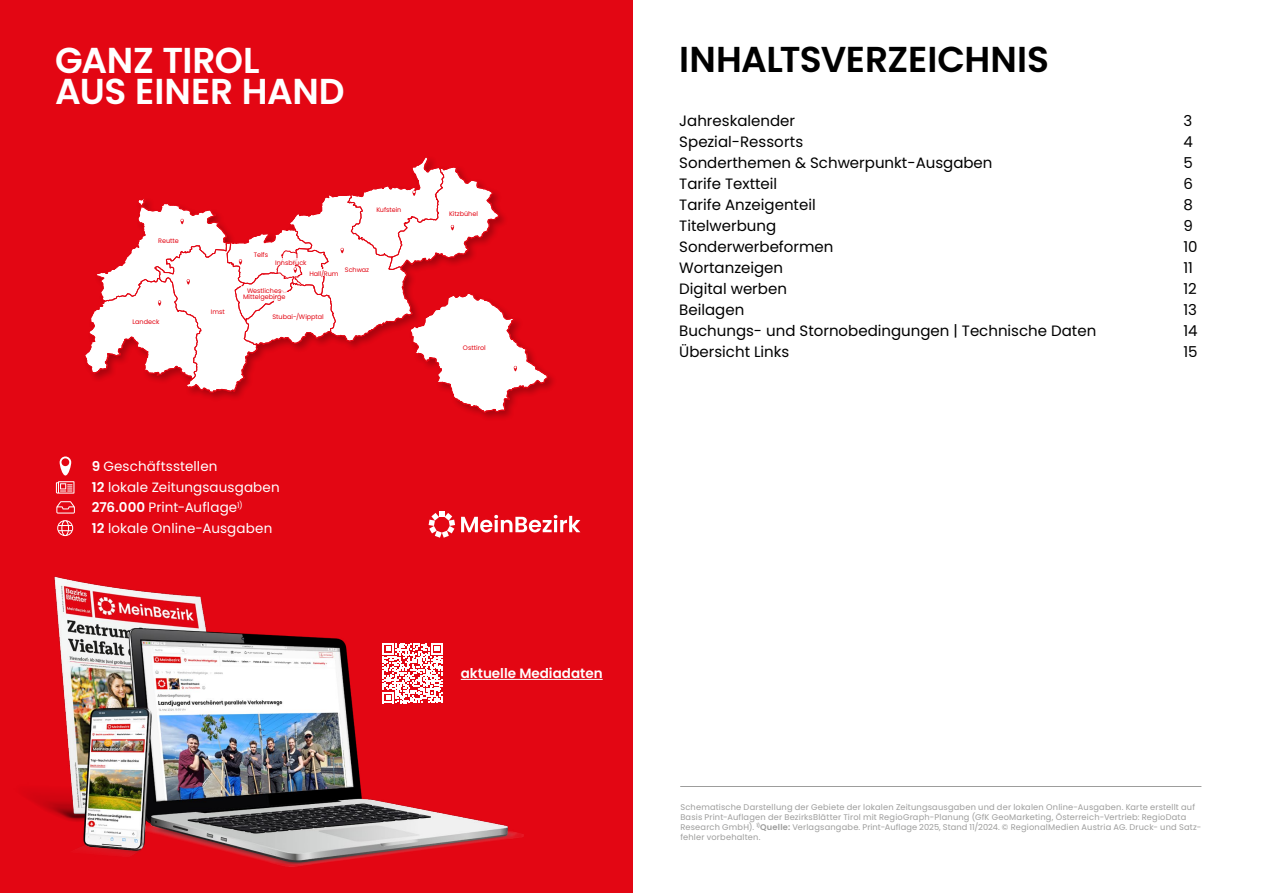
<style>
.page{position:relative;width:1263px;height:893px;background:#fff}
.page>*{position:absolute;margin:0;border:0;box-sizing:border-box;transform-origin:0 0}
.t1{font:600 36px/31.5px "Poppins";letter-spacing:-.005em;color:#fff}
.t2{font:600 36px "Poppins";letter-spacing:-.005em;color:#000}
.t3{font:15px "Poppins";color:#000}
.t4{font:13.5px/20.7px "Poppins";letter-spacing:.01em;color:#fff}
.t5{font:600 13.5px "Poppins";color:#fff}
.t6{font:8.25px/9.9px "Poppins";letter-spacing:.025em;color:#9d9d9c}
.t7{font:6.45px/6.4px "Poppins";letter-spacing:-.005em;color:#e30613;text-align:center}
.s1{font-weight:600}
</style>
<div class="page">
<div style="left:0;top:0;width:632px;height:893px;background:#e30613"></div>
<svg style="left:461px;top:515px;width:119px;height:17px"></svg>
<svg style="left:429px;top:512px;width:26px;height:26px"></svg>
<hr style="left:461px;top:679px;width:142px;height:1px;background:#fff">
<svg style="left:56px;top:481px;width:18px;height:13px"></svg>
<svg style="left:56px;top:501px;width:19px;height:13px"></svg>
<svg style="left:57px;top:520px;width:16px;height:16px"></svg>
<svg style="left:60px;top:456px;width:11px;height:19px"></svg>
<div style="left:61px;top:458px;width:8px;height:8px;background:#e30613;border-radius:50%"></div>
<img style="left:27px;top:576px;width:503px;height:291px">
<svg style="left:85px;top:157px;width:463px;height:256px"></svg>
<div style="left:242px;top:286px;width:45px;height:14px;background:#fff"></div>
<div style="left:274px;top:258px;width:34px;height:7px;background:#fff"></div>
<div style="left:307px;top:269px;width:34px;height:7px;background:#fff"></div>
<hr style="left:680px;top:786px;width:521px;height:1px;background:#9d9d9c">
<svg style="left:382px;top:643px;width:61px;height:60px"></svg>
<h1 class="t1" style="left:55px;top:45px;width:291px">GANZ TIROL<br>AUS EINER HAND</h1>
<h1 class="t2" style="left:679px;top:38px;width:371px">INHALTSVERZEICHNIS</h1>
<p class="t7" style="left:158px;top:238px;width:22px">Reutte</p>
<p class="t7" style="left:133px;top:318px;width:28px">Landeck</p>
<p class="t7" style="left:211px;top:309px;width:15px">Imst</p>
<p class="t7" style="left:376px;top:206px;width:27px">Kufstein</p>
<p class="t7" style="left:254px;top:251px;width:16px">Telfs</p>
<p class="t7" style="left:275px;top:260px;width:33px">Innsbruck</p>
<p class="t7" style="left:345px;top:266px;width:26px">Schwaz</p>
<p class="t7" style="left:309px;top:270px;width:31px">Hall/Rum</p>
<p class="t7" style="left:243px;top:287px;width:44px">Westliches<br>Mittelgebirge</p>
<p class="t7" style="left:272px;top:313px;width:53px">Stubai-/Wipptal</p>
<h3 class="t4" style="left:92px;top:456px;width:190px"><span class="s1">9</span> Geschäftsstellen<br><span class="s1">12</span> lokale Zeitungsausgaben<br><span class="s1">276.000</span> Print-Auflage<sup>1)<br></sup><span class="s1">12</span> lokale Online-Ausgaben</h3>
<p class="t7" style="left:449px;top:210px;width:30px">Kitzbühel</p>
<p class="t7" style="left:463px;top:345px;width:24px">Osttirol</p>
<h3 class="t5" style="left:461px;top:666px;width:143px">aktuelle Mediadaten</h3>
<h2 class="t3" style="left:679px;top:112px;width:117px">Jahreskalender</h2>
<h2 class="t3" style="left:1183px;top:112px;width:10px">3</h2>
<h2 class="t3" style="left:679px;top:133px;width:125px">Spezial-Ressorts</h2>
<h2 class="t3" style="left:1183px;top:133px;width:11px">4</h2>
<h2 class="t3" style="left:679px;top:154px;width:315px">Sonderthemen &amp; Schwerpunkt-Ausgaben</h2>
<h2 class="t3" style="left:1183px;top:154px;width:11px">5</h2>
<h2 class="t3" style="left:679px;top:175px;width:99px">Tarife Textteil</h2>
<h2 class="t3" style="left:1183px;top:175px;width:11px">6</h2>
<h2 class="t3" style="left:679px;top:196px;width:138px">Tarife Anzeigenteil</h2>
<h2 class="t3" style="left:1183px;top:196px;width:11px">8</h2>
<h2 class="t3" style="left:679px;top:217px;width:98px">Titelwerbung</h2>
<h2 class="t3" style="left:1183px;top:217px;width:11px">9</h2>
<h2 class="t3" style="left:679px;top:238px;width:156px">Sonderwerbeformen</h2>
<h2 class="t3" style="left:1183px;top:238px;width:16px">10</h2>
<h2 class="t3" style="left:679px;top:259px;width:105px">Wortanzeigen</h2>
<h2 class="t3" style="left:1183px;top:259px;width:11px">11</h2>
<h2 class="t3" style="left:679px;top:280px;width:109px">Digital werben</h2>
<h2 class="t3" style="left:1183px;top:280px;width:15px">12</h2>
<h2 class="t3" style="left:679px;top:301px;width:67px">Beilagen</h2>
<h2 class="t3" style="left:1183px;top:301px;width:15px">13</h2>
<h2 class="t3" style="left:679px;top:322px;width:418px">Buchungs- und Stornobedingungen | Technische Daten</h2>
<h2 class="t3" style="left:1183px;top:322px;width:16px">14</h2>
<h2 class="t3" style="left:679px;top:343px;width:112px">Übersicht Links</h2>
<h2 class="t3" style="left:1183px;top:343px;width:16px">15</h2>
<p class="t6" style="left:680px;top:802px;width:522px">Schematische Darstellung der Gebiete der lokalen Zeitungsausgaben und der lokalen Online-Ausgaben. Karte erstellt auf Basis Print-Auflagen der BezirksBlätter Tirol mit RegioGraph-Planung (GfK GeoMarketing, Österreich-Vertrieb: RegioData Research GmbH). <sup>1)</sup><span class="s1">Quelle:</span> Verlagsangabe. Print-Auflage 2025, Stand 11/2024. © RegionalMedien Austria AG. Druck- und Satz&shy;fehler vorbehalten.</p>
</div>
